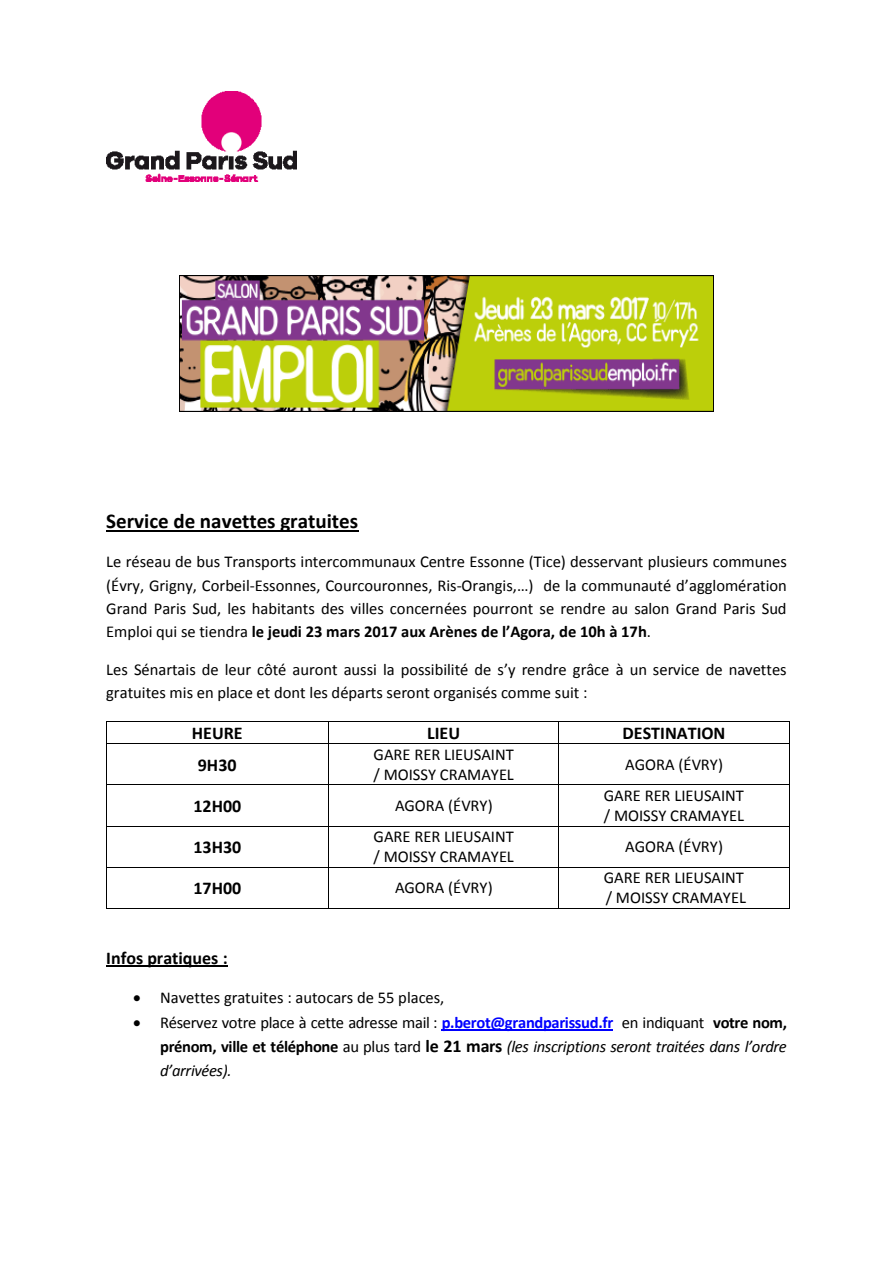
<style>
.page{position:relative;width:893px;height:1263px;background:#fff}
.page>*{position:absolute;margin:0;border:0;box-sizing:border-box;transform-origin:0 0}
.t1{font:700 21px "Calibri";color:#000}
.t2{font:700 18px "Calibri";color:#000}
.t3{font:16.5px/23.2px "Calibri";color:#000}
.s1{font-weight:700}
.s2{font-weight:700;color:#00f}
.s3{font-weight:700;font-size:18px}
.s4{font-style:italic}
</style>
<div class="page">
<hr style="left:106px;top:530px;width:252px;height:1px;background:#000">
<hr style="left:107px;top:721px;width:221px;height:1px;background:#000">
<hr style="left:329px;top:721px;width:229px;height:1px;background:#000">
<hr style="left:559px;top:721px;width:230px;height:1px;background:#000">
<svg style="left:106px;top:721px;width:1px;height:23px"></svg>
<hr style="left:107px;top:744px;width:221px;height:1px;background:#000">
<svg style="left:328px;top:721px;width:1px;height:23px"></svg>
<hr style="left:329px;top:744px;width:229px;height:1px;background:#000">
<svg style="left:558px;top:721px;width:1px;height:23px"></svg>
<hr style="left:559px;top:744px;width:230px;height:1px;background:#000">
<svg style="left:789px;top:721px;width:1px;height:23px"></svg>
<hr style="left:106px;top:744px;width:1px;height:41px;background:#000">
<hr style="left:328px;top:744px;width:1px;height:41px;background:#000">
<hr style="left:558px;top:744px;width:1px;height:41px;background:#000">
<hr style="left:789px;top:744px;width:1px;height:41px;background:#000">
<hr style="left:107px;top:785px;width:221px;height:1px;background:#000">
<hr style="left:329px;top:785px;width:229px;height:1px;background:#000">
<hr style="left:559px;top:785px;width:230px;height:1px;background:#000">
<hr style="left:106px;top:785px;width:1px;height:41px;background:#000">
<hr style="left:328px;top:785px;width:1px;height:41px;background:#000">
<hr style="left:558px;top:785px;width:1px;height:41px;background:#000">
<hr style="left:789px;top:785px;width:1px;height:41px;background:#000">
<hr style="left:107px;top:826px;width:221px;height:1px;background:#000">
<hr style="left:329px;top:826px;width:229px;height:1px;background:#000">
<hr style="left:559px;top:826px;width:230px;height:1px;background:#000">
<hr style="left:106px;top:826px;width:1px;height:41px;background:#000">
<hr style="left:328px;top:826px;width:1px;height:41px;background:#000">
<hr style="left:558px;top:826px;width:1px;height:41px;background:#000">
<hr style="left:789px;top:826px;width:1px;height:41px;background:#000">
<hr style="left:107px;top:867px;width:221px;height:1px;background:#000">
<hr style="left:329px;top:867px;width:229px;height:1px;background:#000">
<hr style="left:559px;top:867px;width:230px;height:1px;background:#000">
<hr style="left:106px;top:867px;width:1px;height:41px;background:#000">
<hr style="left:107px;top:908px;width:221px;height:1px;background:#000">
<hr style="left:328px;top:867px;width:1px;height:41px;background:#000">
<hr style="left:329px;top:908px;width:229px;height:1px;background:#000">
<hr style="left:558px;top:867px;width:1px;height:41px;background:#000">
<hr style="left:559px;top:908px;width:230px;height:1px;background:#000">
<hr style="left:789px;top:867px;width:1px;height:41px;background:#000">
<hr style="left:106px;top:966px;width:122px;height:1px;background:#000">
<hr style="left:442px;top:1029px;width:171px;height:1px;background:#00f">
<img style="left:106px;top:91px;width:190px;height:90px">
<img style="left:180px;top:276px;width:533px;height:136px">
<p class="t1" style="left:106px;top:512px;width:253px">Service de navettes gratuites</p>
<p class="t3" style="left:106px;top:552px;width:682px;text-align:justify">Le réseau de bus Transports intercommunaux Centre Essonne (Tice) desservant plusieurs communes (Évry, Grigny, Corbeil-Essonnes, Courcouronnes, Ris-Orangis,…) de la communauté d’agglomération Grand Paris Sud, les habitants des villes concernées pourront se rendre au salon Grand Paris Sud Emploi qui se tiendra <span class="s1">le jeudi 23 mars 2017 aux Arènes de l’Agora, de 10h à 17h</span>.</p>
<p class="t3" style="left:106px;top:659px;width:682px">Les Sénartais de leur côté auront aussi la possibilité de s’y rendre grâce à un service de navettes gratuites mis en place et dont les départs seront organisés comme suit :</p>
<p class="t2" style="left:192px;top:725px;width:52px">HEURE</p>
<p class="t2" style="left:427px;top:725px;width:34px">LIEU</p>
<p class="t2" style="left:623px;top:725px;width:104px">DESTINATION</p>
<p class="t2" style="left:198px;top:757px;width:40px">9H30</p>
<p class="t3" style="left:374px;top:746px;width:142px;line-height:20px">GARE RER LIEUSAINT / MOISSY CRAMAYEL</p>
<p class="t3" style="left:625px;top:754px;width:99px">AGORA (ÉVRY)</p>
<p class="t2" style="left:193px;top:798px;width:49px">12H00</p>
<p class="t3" style="left:395px;top:795px;width:99px">AGORA (ÉVRY)</p>
<p class="t3" style="left:604px;top:787px;width:142px;line-height:20.1px">GARE RER LIEUSAINT / MOISSY CRAMAYEL</p>
<p class="t2" style="left:193px;top:839px;width:49px">13H30</p>
<p class="t3" style="left:374px;top:828px;width:142px;line-height:20.1px">GARE RER LIEUSAINT / MOISSY CRAMAYEL</p>
<p class="t3" style="left:625px;top:836px;width:99px">AGORA (ÉVRY)</p>
<p class="t2" style="left:193px;top:880px;width:49px">17H00</p>
<p class="t3" style="left:395px;top:877px;width:99px">AGORA (ÉVRY)</p>
<p class="t3" style="left:604px;top:869px;width:144px;line-height:20.1px">GARE RER LIEUSAINT / MOISSY CRAMAYEL</p>
<p class="t2" style="left:106px;top:950px;width:123px">Infos pratiques :</p>
<p class="t3" style="left:133px;top:988px;width:313px">• Navettes gratuites : autocars de 55 places,</p>
<p class="t3" style="left:160px;top:1011px;width:628px;line-height:24.3px;text-align:justify;text-indent:-27px">• Réservez votre place à cette adresse mail : <span class="s2">p.berot@grandparissud.fr</span> en indiquant <span class="s1">votre nom, prénom, ville et téléphone</span> au plus tard <span class="s3">le 21 mars</span> <span class="s4">(les inscriptions seront traitées dans l’ordre d’arrivées).</span></p>
</div>
